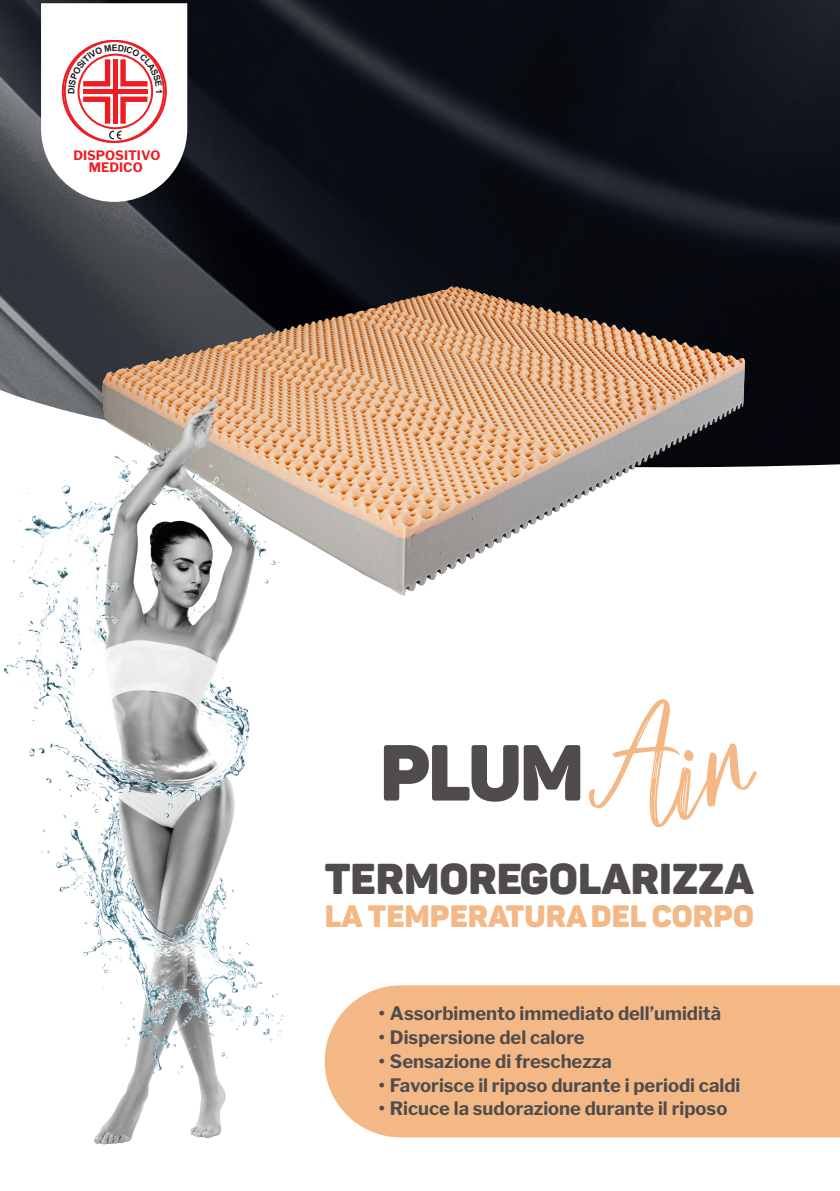
<style>
.page{position:relative;width:840px;height:1191px;background:#fff}
.page>*{position:absolute;margin:0;border:0;box-sizing:border-box;transform-origin:0 0}
.t1{font:900 78px "Panton Demo";color:#504c4b}
.t2{font:900 42.6px "Panton Demo";color:#504c4b}
.t3{font:900 30.6px "Panton Demo";color:#f4b886}
.t4{font:700 18.4px "Libre Franklin";color:#504c4b}
.t5{font:700 13px/11.8px "Libre Franklin";color:#ee1d23;text-align:center}
.s1{font-family:"mellonydrybrush";font-weight:400;font-size:119.4px;color:#f4b886}
</style>
<div class="page">
<img style="left:0;top:0;width:839px;height:465px">
<img style="left:51px;top:119px;width:769px;height:477px">
<div style="left:378px;top:985px;width:461px;height:152px;background:#f4b886"></div>
<img style="left:0;top:358px;width:378px;height:787px">
<svg style="left:41px;top:3px;width:146px;height:199px"></svg>
<p class="t5" style="left:73px;top:150px;width:89px">DISPOSITIVO<br>MEDICO</p>
<h1 class="t1" style="left:379px;top:722px;width:374px">PLUM<span class="s1">Air</span></h1>
<h2 class="t2" style="left:324px;top:851px;width:430px">TERMOREGOLARIZZA</h2>
<h3 class="t3" style="left:324px;top:896px;width:430px">LA TEMPERATURADEL CORPO</h3>
<p class="t4" style="left:378px;top:1002px;width:344px">• Assorbimento immediato dell’umidità</p>
<p class="t4" style="left:378px;top:1026px;width:207px">• Dispersione del calore</p>
<p class="t4" style="left:378px;top:1050px;width:234px">• Sensazione di freschezza</p>
<p class="t4" style="left:378px;top:1073px;width:363px">• Favorisce il riposo durante i periodi caldi</p>
<p class="t4" style="left:378px;top:1097px;width:350px">• Ricuce la sudorazione durante il riposo</p>
</div>
